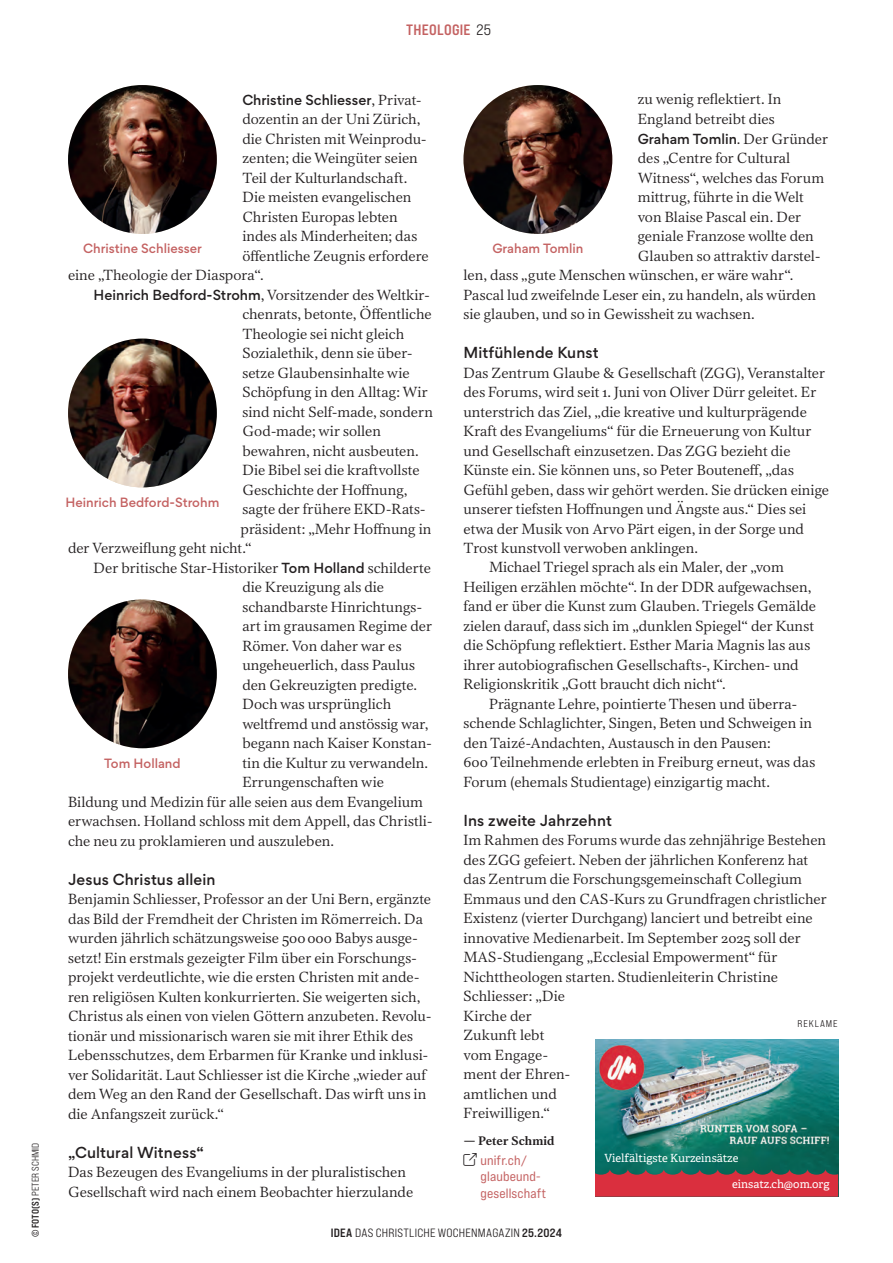
<style>
.page{position:relative;width:893px;height:1263px;background:#fff}
.page>*{position:absolute;margin:0;border:0;box-sizing:border-box;transform-origin:0 0}
.t1{font:15px "Bebas Neue Pro Exp Bd";letter-spacing:.02em;color:#c46262}
.t2{font:14.25px/19.5px "Lector FSL";color:#231f20}
.t3{font:500 14.25px "Gordita";letter-spacing:.01em;color:#231f20}
.t4{font:13.5px/16.2px "Bebas Neue Pro Exp Rg";letter-spacing:.01em;color:#c46262}
.t5{font:500 13.05px "Gordita";color:#231f20}
.t6{font:500 12px "Gordita";color:#c46262}
.t7{font:12px "Bebas Neue Pro Exp Md";letter-spacing:.02em;color:#231f20}
.t8{font:700 12px "Lector FSL";letter-spacing:.01em;color:#231f20}
.t9{font:11.25px "Adelle";color:#fff}
.t10{font:9.75px "Bebas Neue Pro Exp Md";letter-spacing:.005em;color:#231f20}
.t11{font:9.75px "Bebas Neue Pro Exp Md";letter-spacing:.1em;color:#231f20}
.s1{font-family:"Bebas Neue Pro Exp Bd"}
.s2{font-family:"Bebas Neue Pro Exp Md";color:#231f20}
.s3{font-family:"Lector FSL";font-weight:400;font-size:14.25px}
.s4{font-family:"Gordita";font-weight:500;font-size:13.05px}
.s5{font-family:"Gordita";font-weight:400}
.s6{color:#231f20}
</style>
<div class="page">
<img style="left:68px;top:85px;width:149px;height:149px;border-radius:74px">
<img style="left:596px;top:1039px;width:242px;height:130px">
<svg style="left:596px;top:1169px;width:242px;height:28px;background:#b63842"></svg>
<img style="left:463px;top:85px;width:149px;height:149px;border-radius:74px">
<img style="left:68px;top:339px;width:149px;height:148px;border-radius:74px">
<img style="left:68px;top:599px;width:149px;height:149px;border-radius:74px">
<p class="t10" style="left:30px;top:1237px;width:96px;rotate:-90deg"><span class="s1">© Foto(s)</span> PETER SCHMID</p>
<p class="t1" style="left:406px;top:20px;width:86px">THEOLOGIE <span class="s2">25</span></p>
<p class="t5" style="left:242px;top:90px;width:181px">Christine Schliesser<span class="s3">, Privat-</span></p>
<p class="t2" style="left:242px;top:109px;width:180px">dozentin an der Uni Zürich,</p>
<p class="t2" style="left:242px;top:129px;width:186px">die Christen mit Weinprodu-</p>
<p class="t2" style="left:242px;top:148px;width:177px">zenten; die Weingüter seien</p>
<p class="t2" style="left:242px;top:168px;width:166px">Teil der Kulturlandschaft.</p>
<p class="t2" style="left:242px;top:187px;width:171px">Die meisten evangelischen</p>
<p class="t2" style="left:242px;top:207px;width:157px">Christen Europas lebten</p>
<p class="t2" style="left:242px;top:226px;width:177px">indes als Minderheiten; das</p>
<p class="t2" style="left:242px;top:246px;width:188px">öffentliche Zeugnis erfordere</p>
<p class="t2" style="left:68px;top:265px;width:197px">eine „Theologie der Diaspora“.</p>
<p class="t2" style="left:94px;top:285px;width:338px"><span class="s4">Heinrich Bedford-Strohm</span>, Vorsitzender des Weltkir-</p>
<p class="t2" style="left:242px;top:304px;width:191px">chenrats, betonte, Öffentliche</p>
<p class="t2" style="left:242px;top:324px;width:163px">Theologie sei nicht gleich</p>
<p class="t2" style="left:242px;top:343px;width:172px">Sozialethik, denn sie über-</p>
<p class="t2" style="left:242px;top:363px;width:169px">setze Glaubensinhalte wie</p>
<p class="t2" style="left:242px;top:382px;width:187px">Schöpfung in den Alltag: Wir</p>
<p class="t2" style="left:242px;top:402px;width:192px">sind nicht Self-made, sondern</p>
<p class="t2" style="left:242px;top:421px;width:140px">God-made; wir sollen</p>
<p class="t2" style="left:242px;top:441px;width:178px">bewahren, nicht ausbeuten.</p>
<p class="t2" style="left:242px;top:460px;width:179px">Die Bibel sei die kraftvollste</p>
<p class="t2" style="left:242px;top:480px;width:167px">Geschichte der Hoffnung,</p>
<p class="t2" style="left:242px;top:499px;width:185px">sagte der frühere EKD-Rats-</p>
<p class="t2" style="left:241px;top:519px;width:192px">präsident: „Mehr Hoffnung in</p>
<p class="t2" style="left:68px;top:538px;width:185px">der Verzweiflung geht nicht.“</p>
<p class="t2" style="left:94px;top:558px;width:339px">Der britische Star-Historiker <span class="s4">Tom Holland</span> schilderte</p>
<p class="t2" style="left:242px;top:577px;width:143px">die Kreuzigung als die</p>
<p class="t2" style="left:242px;top:597px;width:181px">schandbarste Hinrichtungs-</p>
<p class="t2" style="left:242px;top:616px;width:191px">art im grausamen Regime der</p>
<p class="t2" style="left:242px;top:636px;width:161px">Römer. Von daher war es</p>
<p class="t2" style="left:242px;top:655px;width:174px">ungeheuerlich, dass Paulus</p>
<p class="t2" style="left:242px;top:675px;width:176px">den Gekreuzigten predigte.</p>
<p class="t2" style="left:242px;top:694px;width:150px">Doch was ursprünglich</p>
<p class="t2" style="left:242px;top:714px;width:188px">weltfremd und anstössig war,</p>
<p class="t2" style="left:242px;top:733px;width:191px">begann nach Kaiser Konstan-</p>
<p class="t2" style="left:242px;top:753px;width:187px">tin die Kultur zu verwandeln.</p>
<p class="t2" style="left:242px;top:772px;width:143px">Errungenschaften wie</p>
<p class="t2" style="left:68px;top:792px;width:357px">Bildung und Medizin für alle seien aus dem Evangelium</p>
<p class="t2" style="left:68px;top:811px;width:366px">erwachsen. Holland schloss mit dem Appell, das Christli-</p>
<p class="t2" style="left:68px;top:831px;width:268px">che neu zu proklamieren und auszuleben.</p>
<p class="t3" style="left:68px;top:868px;width:149px">Jesus Christus allein</p>
<p class="t2" style="left:68px;top:889px;width:365px">Benjamin Schliesser, Professor an der Uni Bern, ergänzte das Bild der Fremdheit der Christen im Römerreich. Da wurden jährlich schätzungsweise 500000 Babys ausge&shy;setzt! Ein erstmals gezeigter Film über ein Forschungs&shy;projekt verdeutlichte, wie die ersten Christen mit ande&shy;ren religiösen Kulten konkurrierten. Sie weigerten sich, Christus als einen von vielen Göttern anzubeten. Revolu&shy;tionär und missionarisch waren sie mit ihrer Ethik des Lebensschutzes, dem Erbarmen für Kranke und inklusi&shy;ver Solidarität. Laut Schliesser ist die Kirche „wieder auf dem Weg an den Rand der Gesellschaft. Das wirft uns in die Anfangszeit zurück.“</p>
<p class="t3" style="left:68px;top:1141px;width:137px">„Cultural Witness“</p>
<p class="t2" style="left:68px;top:1162px;width:347px">Das Bezeugen des Evangeliums in der pluralistischen<br>Gesellschaft wird nach einem Beobachter hierzulande</p>
<p class="t6" style="left:83px;top:240px;width:120px">Christine Schliesser</p>
<p class="t6" style="left:66px;top:493px;width:155px">Heinrich Bedford-Strohm</p>
<p class="t6" style="left:104px;top:754px;width:78px">Tom Holland</p>
<p class="t2" style="left:638px;top:90px;width:145px">zu wenig reflektiert. In<br>England betreibt dies</p>
<p class="t5" style="left:638px;top:129px;width:192px">Graham Tomlin<span class="s3">. Der Gründer</span></p>
<p class="t2" style="left:638px;top:148px;width:154px">des „Centre for Cultural</p>
<p class="t2" style="left:638px;top:168px;width:188px">Witness“, welches das Forum</p>
<p class="t2" style="left:638px;top:187px;width:168px">mittrug, führte in die Welt</p>
<p class="t2" style="left:638px;top:207px;width:165px">von Blaise Pascal ein. Der</p>
<p class="t2" style="left:638px;top:226px;width:178px">geniale Franzose wollte den</p>
<p class="t2" style="left:638px;top:246px;width:184px">Glauben so attraktiv darstel-</p>
<p class="t2" style="left:463px;top:265px;width:332px">len, dass „gute Menschen wünschen, er wäre wahr“.</p>
<p class="t2" style="left:463px;top:285px;width:354px">Pascal lud zweifelnde Leser ein, zu handeln, als würden</p>
<p class="t2" style="left:463px;top:304px;width:293px">sie glauben, und so in Gewissheit zu wachsen.</p>
<p class="t3" style="left:463px;top:342px;width:137px">Mitfühlende Kunst</p>
<p class="t2" style="left:463px;top:363px;width:363px">Das Zentrum Glaube &amp; Gesellschaft (ZGG), Veranstalter</p>
<p class="t2" style="left:463px;top:382px;width:354px">des Forums, wird seit 1. Juni von Oliver Dürr geleitet. Er</p>
<p class="t2" style="left:463px;top:402px;width:345px">unterstrich das Ziel, „die kreative und kulturprägende</p>
<p class="t2" style="left:463px;top:421px;width:349px">Kraft des Evangeliums“ für die Erneuerung von Kultur</p>
<p class="t2" style="left:463px;top:441px;width:328px">und Gesellschaft einzusetzen. Das ZGG bezieht die</p>
<p class="t2" style="left:463px;top:460px;width:332px">Künste ein. Sie können uns, so Peter Bouteneff, „das</p>
<p class="t2" style="left:463px;top:480px;width:367px">Gefühl geben, dass wir gehört werden. Sie drücken einige</p>
<p class="t2" style="left:463px;top:499px;width:344px">unserer tiefsten Hoffnungen und Ängste aus.“ Dies sei</p>
<p class="t2" style="left:463px;top:519px;width:342px">etwa der Musik von Arvo Pärt eigen, in der Sorge und</p>
<p class="t2" style="left:463px;top:538px;width:236px">Trost kunstvoll verwoben anklingen.</p>
<p class="t2" style="left:489px;top:558px;width:296px">Michael Triegel sprach als ein Maler, der „vom</p>
<p class="t2" style="left:463px;top:577px;width:349px">Heiligen erzählen möchte“. In der DDR aufgewachsen,</p>
<p class="t2" style="left:463px;top:597px;width:354px">fand er über die Kunst zum Glauben. Triegels Gemälde</p>
<p class="t2" style="left:463px;top:616px;width:352px">zielen darauf, dass sich im „dunklen Spiegel“ der Kunst</p>
<p class="t2" style="left:463px;top:636px;width:348px">die Schöpfung reflektiert. Esther Maria Magnis las aus</p>
<p class="t2" style="left:463px;top:655px;width:337px">ihrer autobiografischen Gesellschafts-, Kirchen- und</p>
<p class="t2" style="left:463px;top:675px;width:264px">Religionskritik „Gott braucht dich nicht“.</p>
<p class="t2" style="left:489px;top:694px;width:309px">Prägnante Lehre, pointierte Thesen und überra-</p>
<p class="t2" style="left:463px;top:714px;width:350px">schende Schlaglichter, Singen, Beten und Schweigen in</p>
<p class="t2" style="left:463px;top:733px;width:309px">den Taizé-Andachten, Austausch in den Pausen:</p>
<p class="t2" style="left:463px;top:753px;width:353px">600 Teilnehmende erlebten in Freiburg erneut, was das</p>
<p class="t2" style="left:463px;top:772px;width:308px">Forum (ehemals Studientage) einzigartig macht.</p>
<p class="t3" style="left:463px;top:810px;width:150px">Ins zweite Jahrzehnt</p>
<p class="t2" style="left:463px;top:831px;width:365px">Im Rahmen des Forums wurde das zehnjährige Bestehen des ZGG gefeiert. Neben der jährlichen Konferenz hat das Zentrum die Forschungsgemeinschaft Collegium Emmaus und den CAS-Kurs zu Grundfragen christlicher Existenz (vierter Durchgang) lanciert und betreibt eine innovative Medienarbeit. Im September 2025 soll der MAS-Studiengang „Ecclesial Empowerment“ für Nichttheologen starten. Studienleiterin Christine Schliesser: „Die<br>Kirche der<br>Zukunft lebt<br>vom Engage-<br>ment der Ehren-<br>amtlichen und<br>Freiwilligen.“</p>
<p class="t8" style="left:463px;top:1132px;width:93px"><span class="s5">—</span> Peter Schmid</p>
<p class="t4" style="left:480px;top:1152px;width:67px;text-indent:-17px"><span class="s6">❑</span> unifr.ch/ glaubeund&shy;gesellschaft</p>
<p class="t6" style="left:492px;top:240px;width:93px">Graham Tomlin</p>
<p class="t11" style="left:797px;top:1017px;width:42px">REKLAME</p>
<p class="t9" style="left:604px;top:1150px;width:136px">Vielfältigste Kurzeinsätze</p>
<p class="t9" style="left:732px;top:1177px;width:99px">einsatz.ch@om.org</p>
<p class="t7" style="left:331px;top:1226px;width:233px"><span class="s1">IDEA</span> DAS CHRISTLICHE WOCHENMAGAZIN <span class="s1">25.2024</span></p>
</div>
